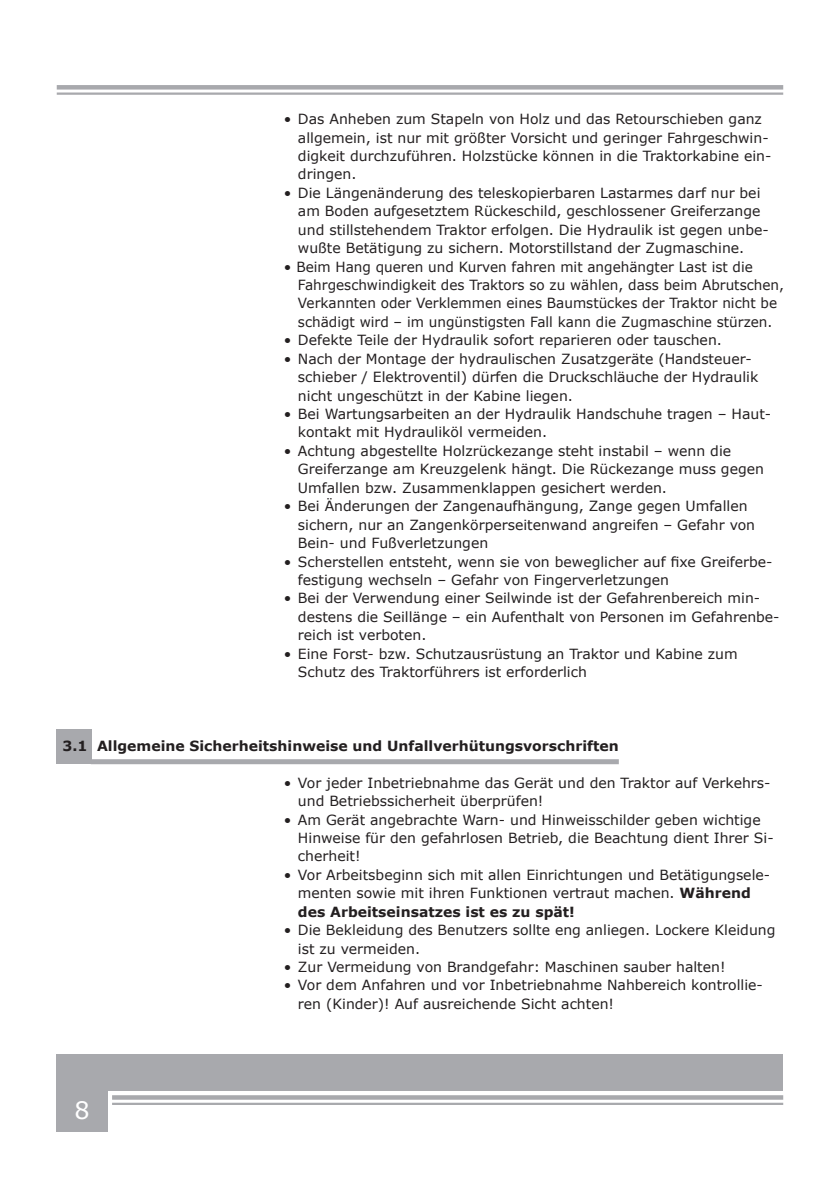
<style>
.page{position:relative;width:840px;height:1191px;background:#fff}
.page>*{position:absolute;margin:0;border:0;box-sizing:border-box;transform-origin:0 0}
.t1{font:24px "Verdana";color:#fff}
.t2{font:14px/18.4px "Verdana";color:#231f20}
.t3{font:700 14px "Verdana";color:#231f20}
.s1{font-weight:700}
</style>
<div class="page">
<svg style="left:112px;top:1095px;width:670px;height:4px;background:#acadb1"></svg>
<hr style="left:112px;top:1102px;width:670px;height:3px;background:#a8a9ad">
<div style="left:57px;top:85px;width:725px;height:5px;background:#a8a9ad"></div>
<hr style="left:57px;top:92px;width:725px;height:3px;background:#a8a9ad">
<div style="left:57px;top:1054px;width:725px;height:37px;background:#a8a9ad"></div>
<div style="left:57px;top:1090px;width:51px;height:41px;background:#a8a9ad"></div>
<div style="left:57px;top:730px;width:35px;height:34px;background:#a8a9ad"></div>
<hr style="left:57px;top:764px;width:35px;height:1px;background:#a8a9ad">
<div style="left:91px;top:759px;width:527px;height:5px;background:#a8a9ad"></div>
<p class="t2" style="left:298px;top:110px;width:474px;text-indent:-14px">• Das Anheben zum Stapeln von Holz und das Retourschieben ganz allgemein, ist nur mit größter Vorsicht und geringer Fahrgeschwin&shy;digkeit durchzuführen. Holzstücke können in die Traktorkabine ein&shy;dringen.</p>
<p class="t2" style="left:298px;top:183px;width:472px;text-indent:-14px">• Die Längenänderung des teleskopierbaren Lastarmes darf nur bei am Boden aufgesetztem Rückeschild, geschlossener Greiferzange und stillstehendem Traktor erfolgen. Die Hydraulik ist gegen unbe&shy;wußte Betätigung zu sichern. Motorstillstand der Zugmaschine.</p>
<p class="t2" style="left:298px;top:257px;width:487px;text-indent:-14px">• Beim Hang queren und Kurven fahren mit angehängter Last ist die Fahrgeschwindigkeit des Traktors so zu wählen, dass beim Abrutschen, Verkannten oder Verklemmen eines Baumstückes der Traktor nicht be schädigt wird – im ungünstigsten Fall kann die Zugmaschine stürzen.</p>
<p class="t2" style="left:283px;top:331px;width:439px">• Defekte Teile der Hydraulik sofort reparieren oder tauschen.</p>
<p class="t2" style="left:298px;top:349px;width:461px;text-indent:-14px">• Nach der Montage der hydraulischen Zusatzgeräte (Handsteuer&shy;schieber / Elektroventil) dürfen die Druckschläuche der Hydraulik nicht ungeschützt in der Kabine liegen.</p>
<p class="t2" style="left:298px;top:404px;width:474px;text-indent:-14px">• Bei Wartungsarbeiten an der Hydraulik Handschuhe tragen – Haut&shy;kontakt mit Hydrauliköl vermeiden.</p>
<p class="t2" style="left:298px;top:441px;width:467px;text-indent:-14px">• Achtung abgestellte Holzrückezange steht instabil – wenn die<br>Greiferzange am Kreuzgelenk hängt. Die Rückezange muss gegen<br>Umfallen bzw. Zusammenklappen gesichert werden.</p>
<p class="t2" style="left:298px;top:497px;width:458px;text-indent:-14px">• Bei Änderungen der Zangenaufhängung, Zange gegen Umfallen sichern, nur an Zangenkörperseitenwand angreifen – Gefahr von<br>Bein- und Fußverletzungen</p>
<p class="t2" style="left:298px;top:552px;width:476px;text-indent:-14px">• Scherstellen entsteht, wenn sie von beweglicher auf fixe Greiferbe&shy;festigung wechseln – Gefahr von Fingerverletzungen</p>
<p class="t2" style="left:298px;top:589px;width:483px;text-indent:-14px">• Bei der Verwendung einer Seilwinde ist der Gefahrenbereich min&shy;destens die Seillänge – ein Aufenthalt von Personen im Gefahrenbe&shy;reich ist verboten.</p>
<p class="t2" style="left:298px;top:644px;width:441px;text-indent:-14px">• Eine Forst- bzw. Schutzausrüstung an Traktor und Kabine zum<br>Schutz des Traktorführers ist erforderlich</p>
<p class="t3" style="left:62px;top:736px;width:557px">3.1 Allgemeine Sicherheitshinweise und Unfallverhütungsvorschriften</p>
<p class="t2" style="left:298px;top:773px;width:474px;text-indent:-14px">• Vor jeder Inbetriebnahme das Gerät und den Traktor auf Verkehrs&shy;und Betriebssicherheit überprüfen!</p>
<p class="t2" style="left:298px;top:810px;width:477px;text-indent:-14px">• Am Gerät angebrachte Warn- und Hinweisschilder geben wichtige<br>Hinweise für den gefahrlosen Betrieb, die Beachtung dient Ihrer Si&shy;cherheit!</p>
<p class="t2" style="left:298px;top:865px;width:473px;text-indent:-14px">• Vor Arbeitsbeginn sich mit allen Einrichtungen und Betätigungsele&shy;menten sowie mit ihren Funktionen vertraut machen. <span class="s1">Während des Arbeitseinsatzes ist es zu spät!</span></p>
<p class="t2" style="left:298px;top:920px;width:479px;text-indent:-14px">• Die Bekleidung des Benutzers sollte eng anliegen. Lockere Kleidung ist zu vermeiden.</p>
<p class="t2" style="left:283px;top:957px;width:443px">• Zur Vermeidung von Brandgefahr: Maschinen sauber halten!</p>
<p class="t2" style="left:298px;top:976px;width:466px;text-indent:-14px">• Vor dem Anfahren und vor Inbetriebnahme Nahbereich kontrollie&shy;ren (Kinder)! Auf ausreichende Sicht achten!</p>
<h1 class="t1" style="left:75px;top:1093px;width:17px">8</h1>
</div>
